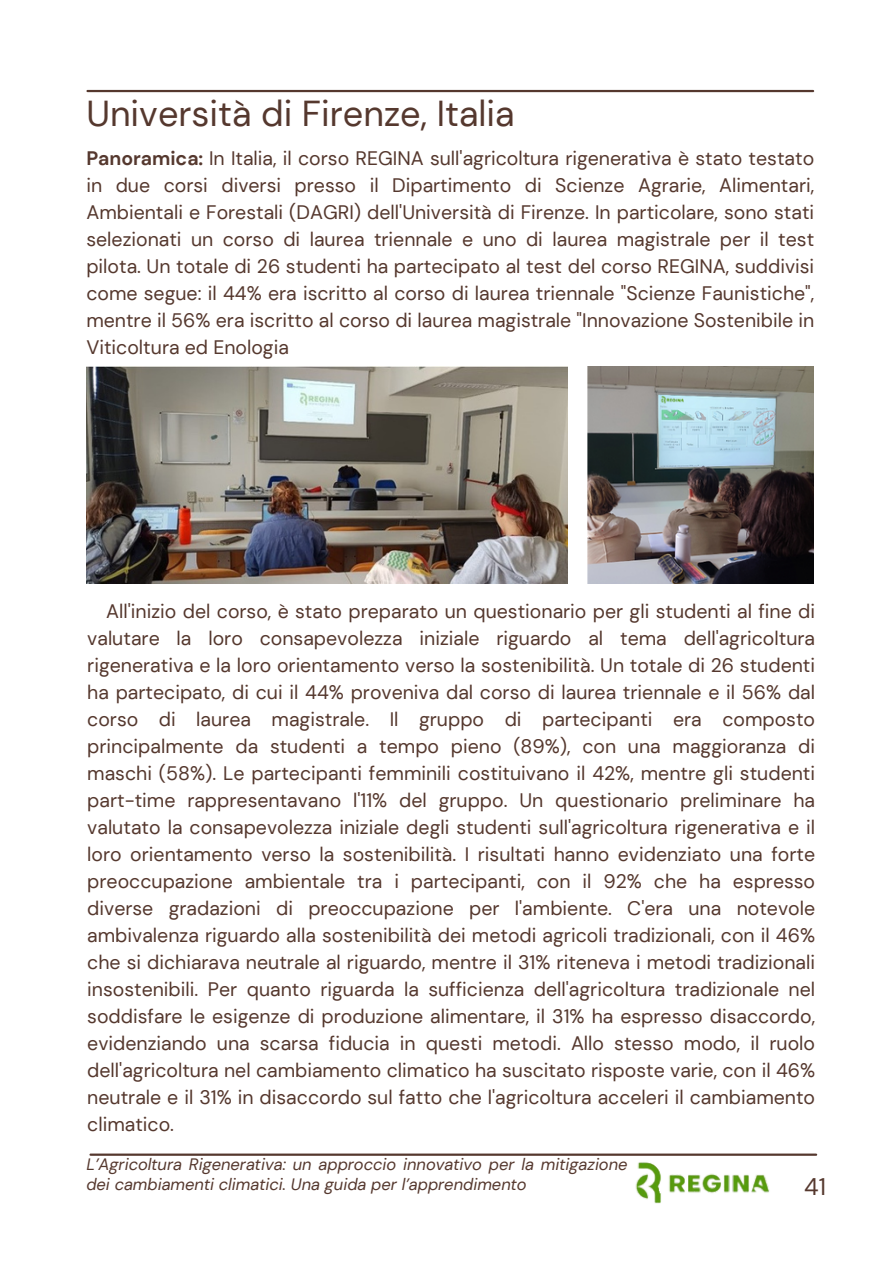
<style>
.page{position:relative;width:894px;height:1264px;background:#fff}
.page>*{position:absolute;margin:0;border:0;box-sizing:border-box;transform-origin:0 0}
.t1{font:36px "DM Sans";color:#55382e}
.t2{font:24px "DM Sans";color:#55382e}
.t3{font:19.5px/27px "DM Sans";color:#55382e;text-align:justify}
.t4{font:italic 16.5px/19.2px "DM Sans";color:#55382e}
.s1{font-weight:700}
</style>
<div class="page">
<img style="left:635px;top:1162px;width:135px;height:42px">
<hr style="left:87px;top:90px;width:725px;height:2px;background:#55382e">
<hr style="left:90px;top:1153px;width:725px;height:2px;background:#55382e">
<img style="left:587px;top:366px;width:226px;height:218px">
<img style="left:86px;top:366px;width:481px;height:218px">
<h3 class="t1" style="left:86px;top:90px;width:429px">Università di Firenze, Italia</h3>
<h1 class="t3" style="left:86px;top:145px;width:729px"><span class="s1">Panoramica:</span> In Italia, il corso REGINA sull'agricoltura rigenerativa è stato testato in due corsi diversi presso il Dipartimento di Scienze Agrarie, Alimentari, Ambientali e Forestali (DAGRI) dell'Università di Firenze. In particolare, sono stati selezionati un corso di laurea triennale e uno di laurea magistrale per il test pilota. Un totale di 26 studenti ha partecipato al test del corso REGINA, suddivisi come segue: il 44% era iscritto al corso di laurea triennale "Scienze Faunistiche", mentre il 56% era iscritto al corso di laurea magistrale "Innovazione Sostenibile in Viticoltura ed Enologia</h1>
<p class="t3" style="left:87px;top:597px;width:729px;text-indent:19px">All'inizio del corso, è stato preparato un questionario per gli studenti al fine di valutare la loro consapevolezza iniziale riguardo al tema dell'agricoltura rigenerativa e la loro orientamento verso la sostenibilità. Un totale di 26 studenti ha partecipato, di cui il 44% proveniva dal corso di laurea triennale e il 56% dal corso di laurea magistrale. Il gruppo di partecipanti era composto principalmente da studenti a tempo pieno (89%), con una maggioranza di maschi (58%). Le partecipanti femminili costituivano il 42%, mentre gli studenti part-time rappresentavano l'11% del gruppo. Un questionario preliminare ha valutato la consapevolezza iniziale degli studenti sull'agricoltura rigenerativa e il loro orientamento verso la sostenibilità. I risultati hanno evidenziato una forte preoccupazione ambientale tra i partecipanti, con il 92% che ha espresso diverse gradazioni di preoccupazione per l'ambiente. C'era una notevole ambivalenza riguardo alla sostenibilità dei metodi agricoli tradizionali, con il 46% che si dichiarava neutrale al riguardo, mentre il 31% riteneva i metodi tradizionali insostenibili. Per quanto riguarda la sufficienza dell'agricoltura tradizionale nel soddisfare le esigenze di produzione alimentare, il 31% ha espresso disaccordo, evidenziando una scarsa fiducia in questi metodi. Allo stesso modo, il ruolo dell'agricoltura nel cambiamento climatico ha suscitato risposte varie, con il 46% neutrale e il 31% in disaccordo sul fatto che l'agricoltura acceleri il cambiamento climatico.</p>
<p class="t4" style="left:86px;top:1155px;width:542px">L’Agricoltura Rigenerativa: un approccio innovativo per la mitigazione dei cambiamenti climatici. Una guida per l’apprendimento</p>
<p class="t2" style="left:804px;top:1171px;width:23px">41</p>
</div>
